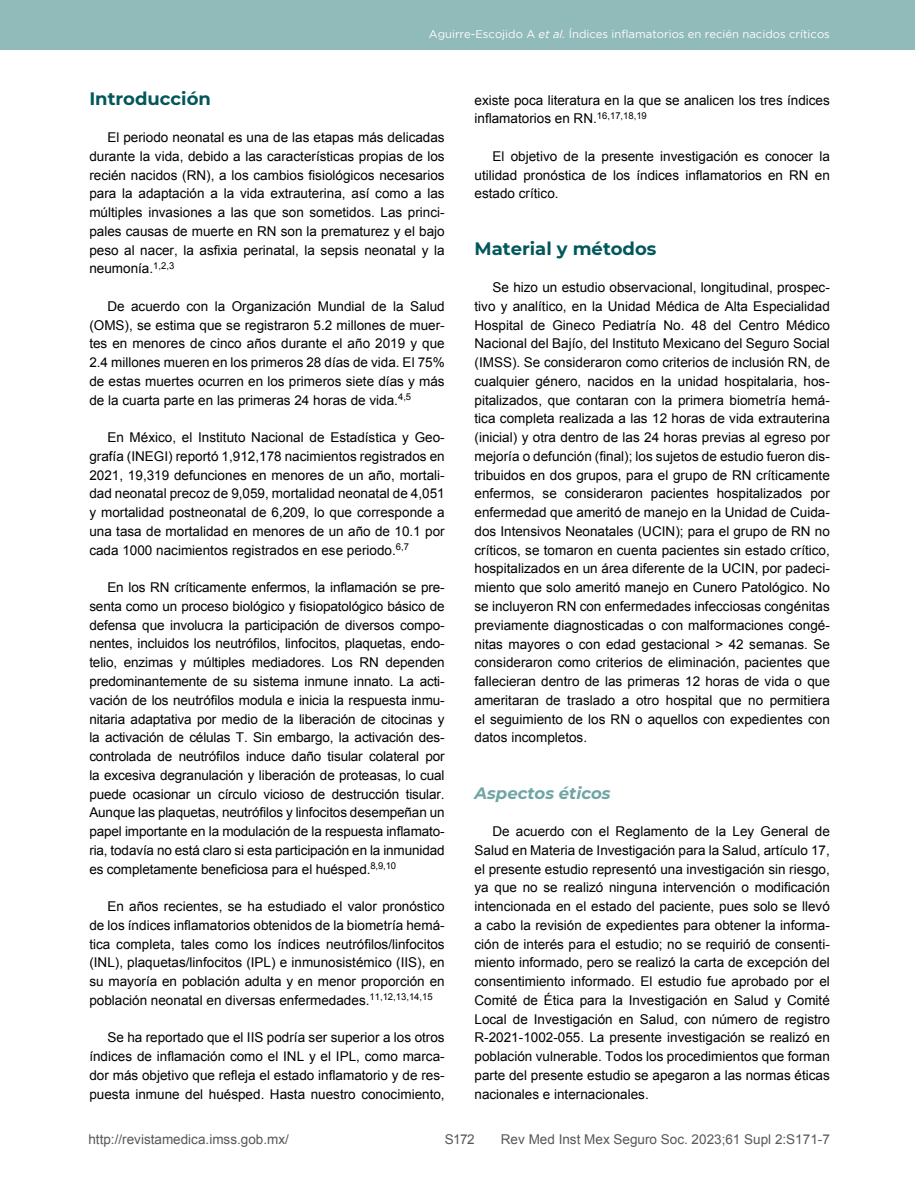
<style>
.page{position:relative;width:915px;height:1191px;background:#fff}
.page>*{position:absolute;margin:0;border:0;box-sizing:border-box;transform-origin:0 0}
.t1{font:700 18px "Montserrat";color:#01575a}
.t2{font:italic 700 16.5px "Montserrat";color:#6fa5a5}
.t3{font:13.5px/18.8px "Arial";color:#000;text-align:justify}
.t4{font:13.5px "Arial";color:#575756}
.t5{font:11.25px "Gotham";color:#fff}
.s1{font-style:italic}
</style>
<div class="page">
<div style="left:0;top:0;width:914px;height:50px;background:#91baba"></div>
<p class="t5" style="left:428px;top:28px;width:402px">Aguirre-Escojido A <span class="s1">et al.</span> Índices inflamatorios en recién nacidos críticos</p>
<h1 class="t1" style="left:89px;top:85px;width:123px">Introducción</h1>
<p class="t3" style="left:89px;top:128px;width:357px;text-indent:18px">El periodo neonatal es una de las etapas más delicadas durante la vida, debido a las características propias de los recién nacidos (RN), a los cambios fisiológicos necesarios para la adaptación a la vida extrauterina, así como a las múltiples invasiones a las que son sometidos. Las princi&shy;pales causas de muerte en RN son la prematurez y el bajo peso al nacer, la asfixia perinatal, la sepsis neonatal y la neumonía.<sup>1,2,3</sup></p>
<p class="t3" style="left:89px;top:297px;width:357px;text-indent:18px">De acuerdo con la Organización Mundial de la Salud (OMS), se estima que se registraron 5.2 millones de muer&shy;tes en menores de cinco años durante el año 2019 y que 2.4 millones mueren en los primeros 28 días de vida. El 75% de estas muertes ocurren en los primeros siete días y más de la cuarta parte en las primeras 24 horas de vida.<sup>4,5</sup></p>
<p class="t3" style="left:89px;top:428px;width:357px;text-indent:18px">En México, el Instituto Nacional de Estadística y Geo&shy;grafía (INEGI) reportó 1,912,178 nacimientos registrados en 2021, 19,319 defunciones en menores de un año, mortali&shy;dad neonatal precoz de 9,059, mortalidad neonatal de 4,051 y mortalidad postneonatal de 6,209, lo que corresponde a una tasa de mortalidad en menores de un año de 10.1 por cada 1000 nacimientos registrados en ese periodo.<sup>6,7</sup></p>
<p class="t3" style="left:89px;top:578px;width:356px;text-indent:18px">En los RN críticamente enfermos, la inflamación se pre&shy;senta como un proceso biológico y fisiopatológico básico de defensa que involucra la participación de diversos compo&shy;nentes, incluidos los neutrófilos, linfocitos, plaquetas, endo&shy;telio, enzimas y múltiples mediadores. Los RN dependen predominantemente de su sistema inmune innato. La acti&shy;vación de los neutrófilos modula e inicia la respuesta inmu&shy;nitaria adaptativa por medio de la liberación de citocinas y la activación de células T. Sin embargo, la activación des&shy;controlada de neutrófilos induce daño tisular colateral por la excesiva degranulación y liberación de proteasas, lo cual puede ocasionar un círculo vicioso de destrucción tisular.<br>Aunque las plaquetas, neutrófilos y linfocitos desempeñan un papel importante en la modulación de la respuesta inflamato&shy;ria, todavía no está claro si esta participación en la inmunidad es completamente beneficiosa para el huésped.<sup>8,9,10</sup></p>
<p class="t3" style="left:89px;top:897px;width:357px;text-indent:18px">En años recientes, se ha estudiado el valor pronóstico de los índices inflamatorios obtenidos de la biometría hemá&shy;tica completa, tales como los índices neutrófilos/linfocitos (INL), plaquetas/linfocitos (IPL) e inmunosistémico (IIS), en su mayoría en población adulta y en menor proporción en población neonatal en diversas enfermedades.<sup>11,12,13,14,15</sup></p>
<p class="t3" style="left:89px;top:1028px;width:357px;text-indent:18px">Se ha reportado que el IIS podría ser superior a los otros índices de inflamación como el INL y el IPL, como marca&shy;dor más objetivo que refleja el estado inflamatorio y de res&shy;puesta inmune del huésped. Hasta nuestro conocimiento,</p>
<p class="t3" style="left:474px;top:91px;width:357px">existe poca literatura en la que se analicen los tres índices inflamatorios en RN.<sup>16,17,18,19</sup></p>
<p class="t3" style="left:474px;top:147px;width:357px;text-indent:18px">El objetivo de la presente investigación es conocer la utilidad pronóstica de los índices inflamatorios en RN en estado crítico.</p>
<h1 class="t1" style="left:474px;top:235px;width:183px">Material y métodos</h1>
<p class="t3" style="left:474px;top:278px;width:357px;text-indent:18px">Se hizo un estudio observacional, longitudinal, prospec&shy;tivo y analítico, en la Unidad Médica de Alta Especialidad Hospital de Gineco Pediatría No. 48 del Centro Médico Nacional del Bajío, del Instituto Mexicano del Seguro Social (IMSS). Se consideraron como criterios de inclusión RN, de cualquier género, nacidos en la unidad hospitalaria, hos&shy;pitalizados, que contaran con la primera biometría hemá&shy;tica completa realizada a las 12 horas de vida extrauterina (inicial) y otra dentro de las 24 horas previas al egreso por mejoría o defunción (final); los sujetos de estudio fueron dis&shy;tribuidos en dos grupos, para el grupo de RN críticamente enfermos, se consideraron pacientes hospitalizados por enfermedad que ameritó de manejo en la Unidad de Cuida&shy;dos Intensivos Neonatales (UCIN); para el grupo de RN no críticos, se tomaron en cuenta pacientes sin estado crítico, hospitalizados en un área diferente de la UCIN, por padeci&shy;miento que solo ameritó manejo en Cunero Patológico. No se incluyeron RN con enfermedades infecciosas congénitas previamente diagnosticadas o con malformaciones congé&shy;nitas mayores o con edad gestacional &gt; 42 semanas. Se consideraron como criterios de eliminación, pacientes que fallecieran dentro de las primeras 12 horas de vida o que ameritaran de traslado a otro hospital que no permitiera el seguimiento de los RN o aquellos con expedientes con datos incompletos.</p>
<p class="t2" style="left:474px;top:780px;width:138px">Aspectos éticos</p>
<p class="t3" style="left:474px;top:822px;width:357px;text-indent:18px">De acuerdo con el Reglamento de la Ley General de Salud en Materia de Investigación para la Salud, artículo 17, el presente estudio representó una investigación sin riesgo, ya que no se realizó ninguna intervención o modificación intencionada en el estado del paciente, pues solo se llevó a cabo la revisión de expedientes para obtener la informa&shy;ción de interés para el estudio; no se requirió de consenti&shy;miento informado, pero se realizó la carta de excepción del consentimiento informado. El estudio fue aprobado por el Comité de Ética para la Investigación en Salud y Comité Local de Investigación en Salud, con número de registro R-2021-1002-055. La presente investigación se realizó en población vulnerable. Todos los procedimientos que forman parte del presente estudio se apegaron a las normas éticas nacionales e internacionales.</p>
<p class="t4" style="left:88px;top:1130px;width:202px">http://revistamedica.imss.gob.mx/</p>
<p class="t4" style="left:500px;top:1130px;width:330px">Rev Med Inst Mex Seguro Soc. 2023;61 Supl 2:S171-7</p>
<p class="t4" style="left:444px;top:1130px;width:31px">S172</p>
</div>
